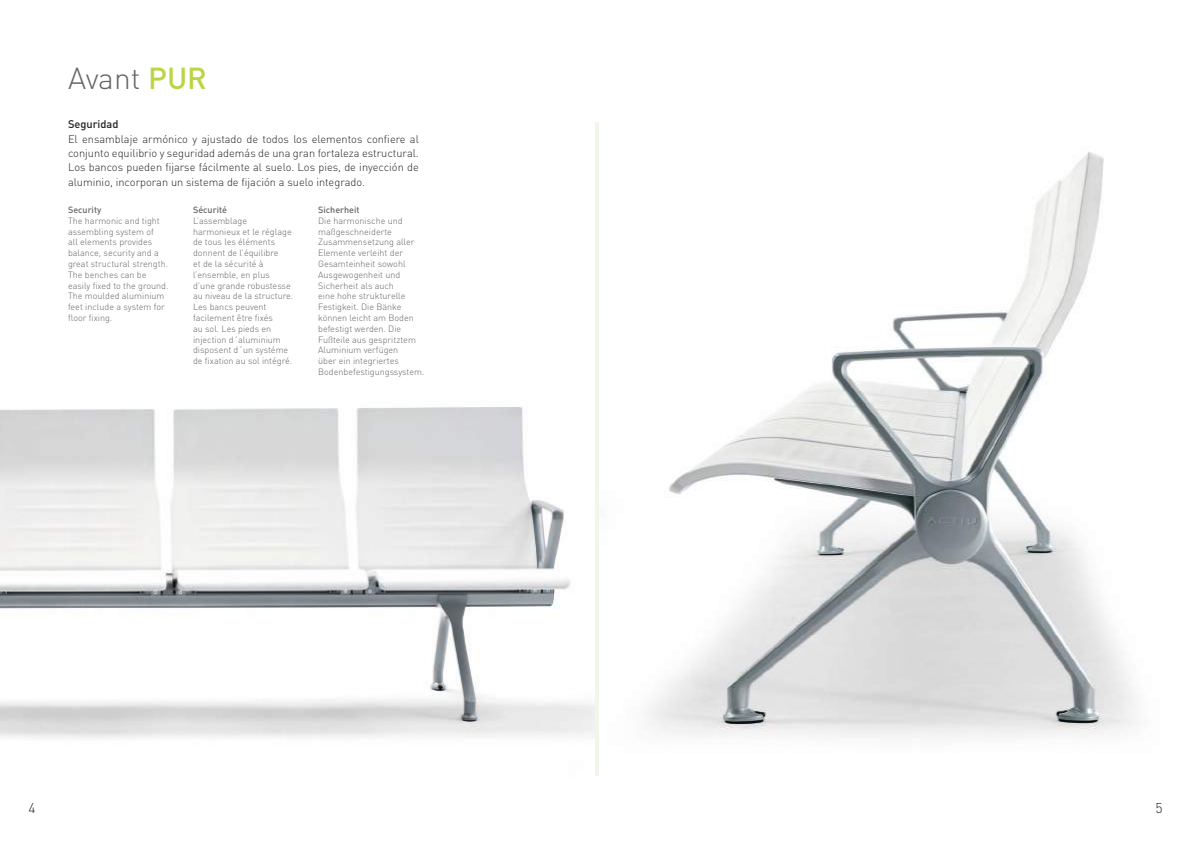
<style>
.page{position:relative;width:1191px;height:842px;background:#fff}
.page>*{position:absolute;margin:0;border:0;box-sizing:border-box;transform-origin:0 0}
.t1{font:300 30px "DIN";letter-spacing:-.005em;color:#656365}
.t2{font:300 14px "DIN";color:#241f1f}
.t3{font:300 11px/14.4px "DIN";color:#241f1f;text-align:justify}
.t4{font:500 11px "DIN";color:#241f1f}
.t5{font:300 9px/10.8px "DIN";color:#656365}
.t6{font:500 9px "DIN";color:#656365}
.s1{font-weight:500;color:#b8d644}
</style>
<div class="page">
<img style="left:0;top:407px;width:595px;height:331px">
<hr style="left:595px;top:392px;width:1px;height:388px;background:#f1f6ea">
<img style="left:647px;top:152px;width:489px;height:585px">
<h1 class="t1" style="left:68px;top:60px;width:140px">Avant <span class="s1">PUR</span></h1>
<p class="t4" style="left:68px;top:117px;width:52px">Seguridad</p>
<p class="t3" style="left:68px;top:131px;width:352px">El ensamblaje armónico y ajustado de todos los elementos confiere al conjunto equilibrio y seguridad además de una gran fortaleza estructural.<br>Los bancos pueden fijarse fácilmente al suelo. Los pies, de inyección de aluminio, incorporan un sistema de fijación a suelo integrado.</p>
<p class="t6" style="left:68px;top:204px;width:35px">Security</p>
<p class="t5" style="left:68px;top:215px;width:102px">The harmonic and tight assembling system of<br>all elements provides balance, security and a great structural strength.<br>The benches can be easily fixed to the ground.<br>The moulded aluminium feet include a system for floor fixing.</p>
<p class="t6" style="left:193px;top:204px;width:35px">Sécurité</p>
<p class="t5" style="left:193px;top:215px;width:102px">L’assemblage harmonieux et le réglage de tous les éléments donnent de l’équilibre<br>et de la sécurité à l’ensemble, en plus d’une grande robustesse au niveau de la structure.<br>Les bancs peuvent facilement être fixés<br>au sol. Les pieds en injection d´aluminium disposent d´un systéme de fixation au sol intégré.</p>
<p class="t6" style="left:318px;top:204px;width:43px">Sicherheit</p>
<p class="t5" style="left:318px;top:215px;width:108px">Die harmonische und maßgeschneiderte<br>Zusammensetzung aller<br>Elemente verleiht der<br>Gesamteinheit sowohl<br>Ausgewogenheit und<br>Sicherheit als auch<br>eine hohe strukturelle<br>Festigkeit. Die Bänke können leicht am Boden befestigt werden. Die<br>Fußteile aus gespritztem<br>Aluminium verfügen<br>über ein integriertes<br>Bodenbefestigungssystem.</p>
<h2 class="t2" style="left:28px;top:799px;width:9px">4</h2>
<h2 class="t2" style="left:1155px;top:799px;width:9px">5</h2>
</div>
